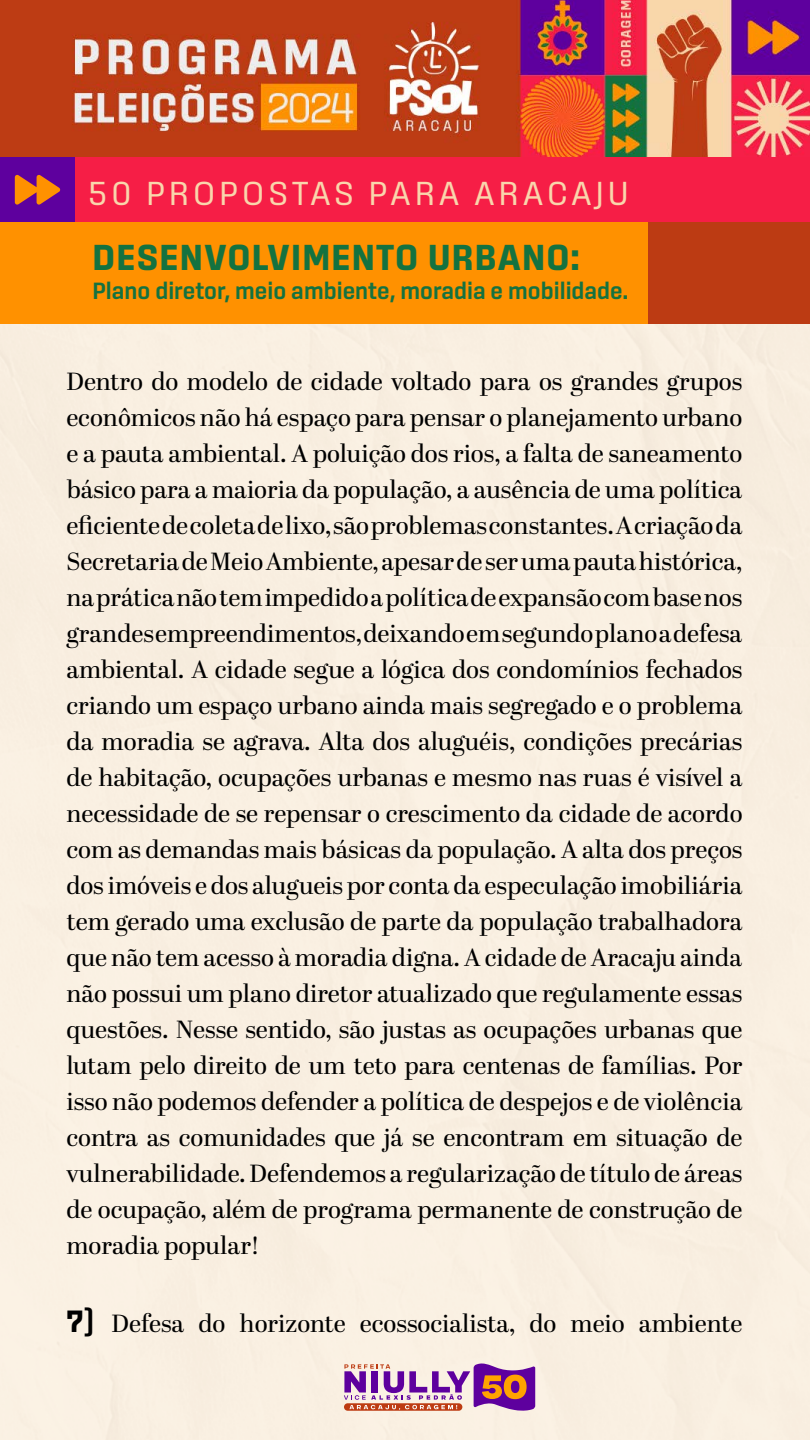
<style>
.page{position:relative;width:810px;height:1440px;background:#fff}
.page>*{position:absolute;margin:0;border:0;box-sizing:border-box;transform-origin:0 0}
.t1{font:700 36.97px "Sinter";letter-spacing:.03em;color:#147240}
.t2{font:34.05px "Sinter";letter-spacing:.1em;color:#f9d6ac}
.t3{font:24.75px/36px "Abril Display";color:#000;text-align:justify}
.t4{font:600 24px "Sinter";color:#147240}
.s1{font-family:"Sinter";font-weight:700;font-size:31.5px}
</style>
<div class="page">
<svg style="left:344px;top:1363px;width:191px;height:48px;background:#bb82a6"></svg>
<div style="left:75px;top:157px;width:735px;height:66px;background:#f61e46"></div>
<img style="left:0;top:0;width:810px;height:157px">
<div style="left:0;top:157px;width:75px;height:66px;background:#5e009e"></div>
<svg style="left:15px;top:175px;width:45px;height:30px"></svg>
<div style="left:0;top:222px;width:716px;height:102px;background:#ff9100"></div>
<div style="left:648px;top:222px;width:162px;height:102px;background:#bc3b13"></div>
<h2 class="t2" style="left:88px;top:173px;width:543px">50 PROPOSTAS PARA ARACAJU</h2>
<h1 class="t1" style="left:93px;top:236px;width:488px">DESENVOLVIMENTO URBANO:</h1>
<p class="t4" style="left:93px;top:277px;width:537px">Plano diretor, meio ambiente, moradia e mobilidade.</p>
<p class="t3" style="left:66px;top:365px;width:678px">Dentro do modelo de cidade voltado para os grandes grupos econômicos não há espaço para pensar o planejamento urbano e a pauta ambiental. A poluição dos rios, a falta de saneamento básico para a maioria da população, a ausência de uma política eficiente de coleta de lixo, são problemas constantes. A criação da Secretaria de Meio Ambiente, apesar de ser uma pauta histórica, na prática não tem impedido a política de expansão com base nos grandes empreendimentos, deixando em segundo plano a defesa ambiental. A cidade segue a lógica dos condomínios fechados criando um espaço urbano ainda mais segregado e o problema da moradia se agrava. Alta dos aluguéis, condições precárias de habitação, ocupações urbanas e mesmo nas ruas é visível a necessidade de se repensar o crescimento da cidade de acordo com as demandas mais básicas da população. A alta dos preços dos imóveis e dos alugueis por conta da especulação imobiliária tem gerado uma exclusão de parte da população trabalhadora que não tem acesso à moradia digna. A cidade de Aracaju ainda não possui um plano diretor atualizado que regulamente essas questões. Nesse sentido, são justas as ocupações urbanas que lutam pelo direito de um teto para centenas de famílias. Por isso não podemos defender a política de despejos e de violência contra as comunidades que já se encontram em situação de vulnerabilidade. Defendemos a regularização de título de áreas de ocupação, além de programa permanente de construção de moradia popular!</p>
<p class="t3" style="left:66px;top:1307px;width:678px"><span class="s1">7)</span> Defesa do horizonte ecossocialista, do meio ambiente</p>
</div>
